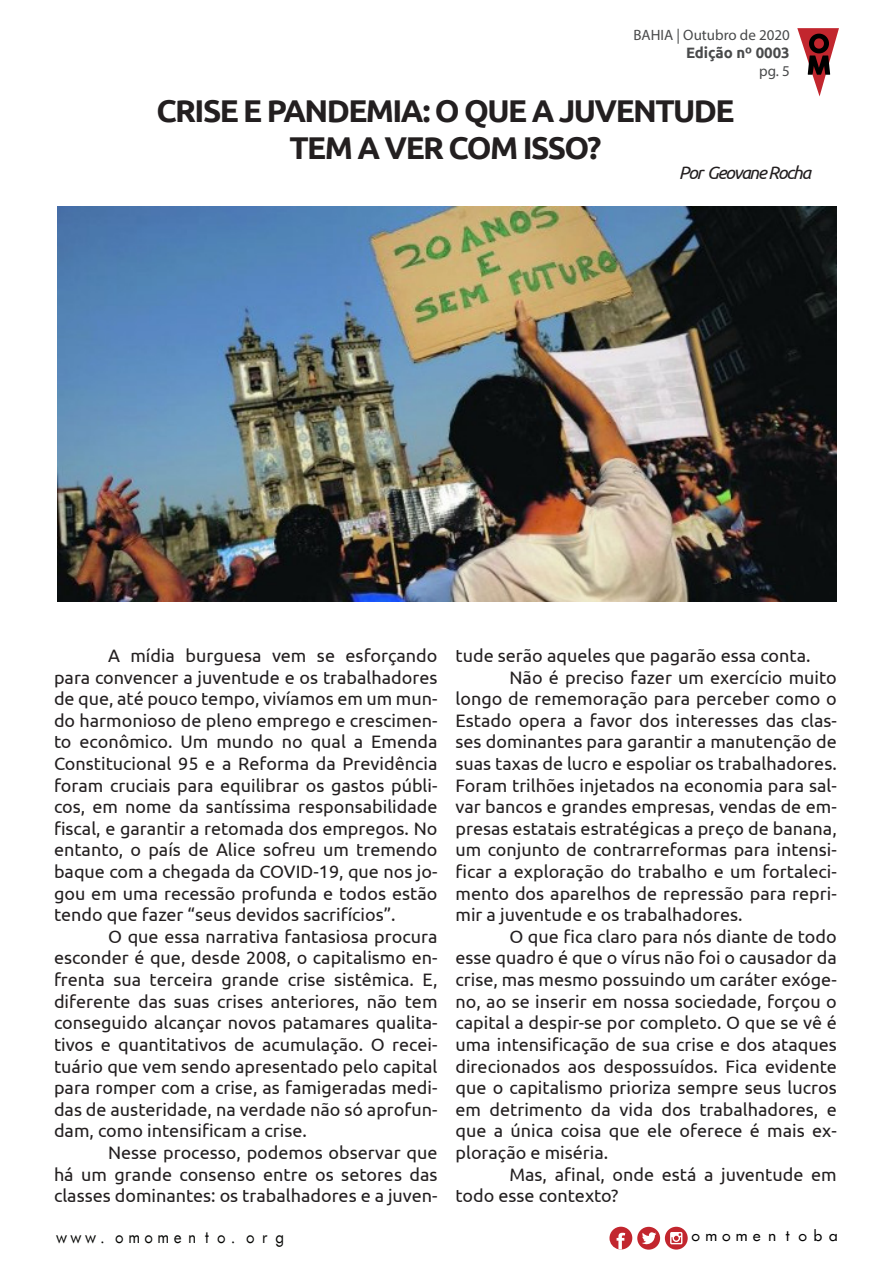
<style>
.page{position:relative;width:893px;height:1263px;background:#fff}
.page>*{position:absolute;margin:0;border:0;box-sizing:border-box;transform-origin:0 0}
.t1{font:700 31.5px/37.8px "Ubuntu";letter-spacing:-.05em;color:#231f20;text-align:center}
.t2{font:18px/21.6px "Ubuntu";color:#231f20;text-align:justify}
.t3{font:italic 18px "Ubuntu";letter-spacing:-.08em;color:#231f20}
.t4{font:16.5px "Futurist Fixed Width";color:#040503;scale:.88 1}
.t5{font:15.15px "Futurist Fixed Width";color:#000}
.t6{font:15px/18px "Myriad Pro";color:#494a4b;text-align:right}
.s1{font-family:"Ubuntu";font-weight:700}
</style>
<div class="page">
<svg style="left:609px;top:1227px;width:23px;height:22px"></svg>
<div style="left:637px;top:1227px;width:23px;height:23px;background:#c2262e;border-radius:50%"></div>
<svg style="left:642px;top:1232px;width:14px;height:12px"></svg>
<svg style="left:665px;top:1227px;width:23px;height:22px"></svg>
<svg style="left:670px;top:1232px;width:12px;height:12px"></svg>
<svg style="left:797px;top:28px;width:42px;height:68px"></svg>
<img style="left:58px;top:206px;width:778px;height:395px">
<p class="t6" style="left:633px;top:26px;width:158px">BAHIA | Outubro de 2020<br><span class="s1">Edição nº 0003<br></span>pg. 5</p>
<p class="t1" style="left:156px;top:91px;width:580px">CRISE E PANDEMIA: O QUE A JUVENTUDE<br>TEM A VER COM ISSO?</p>
<p class="t3" style="left:679px;top:162px;width:134px">Por Geovane Rocha</p>
<p class="t2" style="left:54px;top:644px;width:385px;text-indent:54px">A mídia burguesa vem se esforçando para convencer a juventude e os trabalhadores de que, até pouco tempo, vivíamos em um mun&shy;do harmonioso de pleno emprego e crescimen&shy;to econômico. Um mundo no qual a Emenda Constitucional 95 e a Reforma da Previdência foram cruciais para equilibrar os gastos públi&shy;cos, em nome da santíssima responsabilidade fiscal, e garantir a retomada dos empregos. No entanto, o país de Alice sofreu um tremendo baque com a chegada da COVID-19, que nos jo&shy;gou em uma recessão profunda e todos estão tendo que fazer “seus devidos sacrifícios”.</p>
<p class="t2" style="left:54px;top:925px;width:385px;text-indent:54px">O que essa narrativa fantasiosa procura esconder é que, desde 2008, o capitalismo en&shy;frenta sua terceira grande crise sistêmica. E, diferente das suas crises anteriores, não tem conseguido alcançar novos patamares qualita&shy;tivos e quantitativos de acumulação. O recei&shy;tuário que vem sendo apresentado pelo capital para romper com a crise, as famigeradas medi&shy;das de austeridade, na verdade não só aprofun&shy;dam, como intensificam a crise.</p>
<p class="t2" style="left:54px;top:1141px;width:385px;text-indent:54px">Nesse processo, podemos observar que há um grande consenso entre os setores das classes dominantes: os trabalhadores e a juven-</p>
<p class="t2" style="left:455px;top:644px;width:357px">tude serão aqueles que pagarão essa conta.</p>
<p class="t2" style="left:509px;top:666px;width:329px">Não é preciso fazer um exercício muito</p>
<p class="t2" style="left:455px;top:687px;width:383px">longo de rememoração para perceber como o</p>
<p class="t2" style="left:455px;top:709px;width:383px">Estado opera a favor dos interesses das clas-</p>
<p class="t2" style="left:455px;top:731px;width:383px">ses dominantes para garantir a manutenção de</p>
<p class="t2" style="left:455px;top:752px;width:383px">suas taxas de lucro e espoliar os trabalhadores.</p>
<p class="t2" style="left:455px;top:774px;width:383px">Foram trilhões injetados na economia para sal-</p>
<p class="t2" style="left:455px;top:795px;width:383px">var bancos e grandes empresas, vendas de em-</p>
<p class="t2" style="left:455px;top:817px;width:383px">presas estatais estratégicas a preço de banana,</p>
<p class="t2" style="left:455px;top:839px;width:383px">um conjunto de contrarreformas para intensi-</p>
<p class="t2" style="left:455px;top:860px;width:383px">ficar a exploração do trabalho e um fortaleci-</p>
<p class="t2" style="left:455px;top:882px;width:383px">mento dos aparelhos de repressão para repri-</p>
<p class="t2" style="left:455px;top:903px;width:289px">mir a juventude e os trabalhadores.</p>
<p class="t2" style="left:455px;top:925px;width:383px;text-indent:54px">O que fica claro para nós diante de todo esse quadro é que o vírus não foi o causador da crise, mas mesmo possuindo um caráter exóge&shy;no, ao se inserir em nossa sociedade, forçou o capital a despir-se por completo. O que se vê é uma intensificação de sua crise e dos ataques direcionados aos despossuídos. Fica evidente que o capitalismo prioriza sempre seus lucros em detrimento da vida dos trabalhadores, e que a única coisa que ele oferece é mais ex&shy;ploração e miséria.</p>
<p class="t2" style="left:455px;top:1163px;width:383px;text-indent:54px">Mas, afinal, onde está a juventude em todo esse contexto?</p>
<p class="t4" style="left:54px;top:1226px;width:266px">www.omomento.org</p>
<p class="t5" style="left:688px;top:1226px;width:154px">omomentoba</p>
</div>
